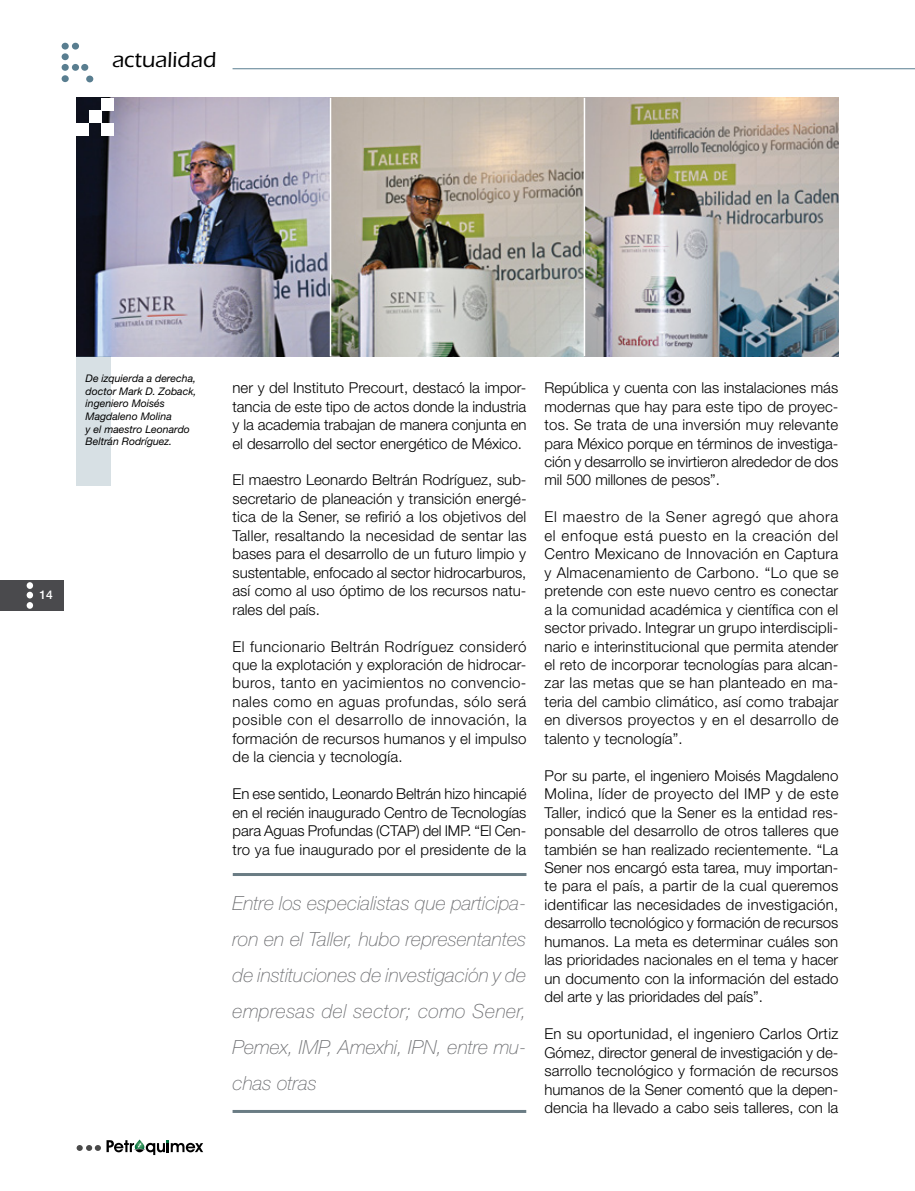
<style>
.page{position:relative;width:915px;height:1191px;background:#fff}
.page>*{position:absolute;margin:0;border:0;box-sizing:border-box;transform-origin:0 0}
.t1{font:500 22.5px "ITC Eras Std";color:#000}
.t2{font:italic 100 19.5px/36px "Helvetica Neue LT Std";color:#6d6e71;text-align:justify}
.t3{font:300 15px/18.5px "Helvetica Neue LT Std";color:#000;text-align:justify}
.t4{font:500 12px "Helvetica Neue LT Std";color:#fff}
.t5{font:italic 10.5px/12.6px "Helvetica Neue LT Std";color:#000}
</style>
<div class="page">
<div style="left:62px;top:43px;width:7px;height:7px;background:#597e90;border-radius:50%"></div>
<div style="left:62px;top:53px;width:7px;height:7px;background:#597e90;border-radius:50%"></div>
<div style="left:72px;top:43px;width:7px;height:7px;background:#597e90;border-radius:50%"></div>
<div style="left:62px;top:64px;width:7px;height:7px;background:#597e90;border-radius:50%"></div>
<div style="left:86px;top:76px;width:7px;height:6px;background:#597e90;border-radius:50%"></div>
<div style="left:81px;top:64px;width:7px;height:7px;background:#597e90;border-radius:50%"></div>
<div style="left:62px;top:75px;width:7px;height:7px;background:#597e90;border-radius:50%"></div>
<div style="left:72px;top:64px;width:7px;height:7px;background:#597e90;border-radius:50%"></div>
<hr style="left:232px;top:68px;width:682px;height:1px;background:#597e90">
<div style="left:0;top:580px;width:64px;height:30px;background:#4a4a4d"></div>
<svg style="left:27px;top:592px;width:6px;height:6px"></svg>
<div style="left:27px;top:602px;width:6px;height:7px;background:#fff;border-radius:50%"></div>
<div style="left:27px;top:582px;width:6px;height:7px;background:#fff;border-radius:50%"></div>
<svg style="left:77px;top:1139px;width:126px;height:16px"></svg>
<hr style="left:233px;top:873px;width:293px;height:3px;background:#2e4753">
<hr style="left:232px;top:1110px;width:294px;height:3px;background:#2e4753">
<img style="left:77px;top:98px;width:761px;height:258px">
<div style="left:89px;top:110px;width:12px;height:13px;background:#fff"></div>
<div style="left:101px;top:123px;width:13px;height:13px;background:#fff"></div>
<div style="left:101px;top:98px;width:13px;height:13px;background:#fff"></div>
<div style="left:77px;top:123px;width:12px;height:13px;background:#fff"></div>
<hr style="left:329px;top:98px;width:2px;height:258px;background:#fff">
<hr style="left:583px;top:98px;width:2px;height:258px;background:#fff">
<div style="left:77px;top:356px;width:34px;height:129px;background:#d7e0e4"></div>
<h1 class="t1" style="left:112px;top:47px;width:106px">actualidad</h1>
<p class="t5" style="left:86px;top:372px;width:112px">De izquierda a derecha, doctor Mark D. Zoback, ingeniero Moisés<br>Magdaleno Molina<br>y el maestro Leonardo<br>Beltrán Rodríguez.</p>
<p class="t4" style="left:40px;top:588px;width:15px">14</p>
<p class="t3" style="left:232px;top:378px;width:295px">ner y del Instituto Precourt, destacó la impor&shy;tancia de este tipo de actos donde la industria y la academia trabajan de manera conjunta en el desarrollo del sector energético de México.</p>
<p class="t3" style="left:232px;top:470px;width:295px">El maestro Leonardo Beltrán Rodríguez, sub&shy;secretario de planeación y transición energé&shy;tica de la Sener, se refirió a los objetivos del Taller, resaltando la necesidad de sentar las bases para el desarrollo de un futuro limpio y sustentable, enfocado al sector hidrocarburos, así como al uso óptimo de los recursos natu&shy;rales del país.</p>
<p class="t3" style="left:232px;top:636px;width:295px">El funcionario Beltrán Rodríguez consideró que la explotación y exploración de hidrocar&shy;buros, tanto en yacimientos no convencio&shy;nales como en aguas profundas, sólo será posible con el desarrollo de innovación, la formación de recursos humanos y el impulso de la ciencia y tecnología.</p>
<p class="t3" style="left:232px;top:784px;width:295px">En ese sentido, Leonardo Beltrán hizo hincapié en el recién inaugurado Centro de Tecnologías para Aguas Profundas (CTAP) del IMP. “El Cen&shy;tro ya fue inaugurado por el presidente de la</p>
<h2 class="t2" style="left:232px;top:885px;width:295px">Entre los especialistas que participa&shy;ron en el Taller, hubo representantes de instituciones de investigación y de empresas del sector; como Sener, Pemex, IMP, Amexhi, IPN, entre mu&shy;chas otras</h2>
<p class="t3" style="left:544px;top:378px;width:295px">República y cuenta con las instalaciones más modernas que hay para este tipo de proyec&shy;tos. Se trata de una inversión muy relevante para México porque en términos de investiga&shy;ción y desarrollo se invirtieron alrededor de dos mil 500 millones de pesos”.</p>
<p class="t3" style="left:544px;top:507px;width:295px">El maestro de la Sener agregó que ahora el enfoque está puesto en la creación del Centro Mexicano de Innovación en Captura y Almacenamiento de Carbono. “Lo que se pretende con este nuevo centro es conectar a la comunidad académica y científica con el sector privado. Integrar un grupo interdiscipli&shy;nario e interinstitucional que permita atender el reto de incorporar tecnologías para alcan&shy;zar las metas que se han planteado en ma&shy;teria del cambio climático, así como trabajar en diversos proyectos y en el desarrollo de talento y tecnología”.</p>
<p class="t3" style="left:544px;top:766px;width:295px">Por su parte, el ingeniero Moisés Magdaleno Molina, líder de proyecto del IMP y de este Taller, indicó que la Sener es la entidad res&shy;ponsable del desarrollo de otros talleres que también se han realizado recientemente. “La Sener nos encargó esta tarea, muy importan&shy;te para el país, a partir de la cual queremos identificar las necesidades de investigación, desarrollo tecnológico y formación de recursos humanos. La meta es determinar cuáles son las prioridades nacionales en el tema y hacer un documento con la información del estado del arte y las prioridades del país”.</p>
<p class="t3" style="left:544px;top:1024px;width:295px">En su oportunidad, el ingeniero Carlos Ortiz Gómez, director general de investigación y de&shy;sarrollo tecnológico y formación de recursos humanos de la Sener comentó que la depen&shy;dencia ha llevado a cabo seis talleres, con la</p>
</div>
